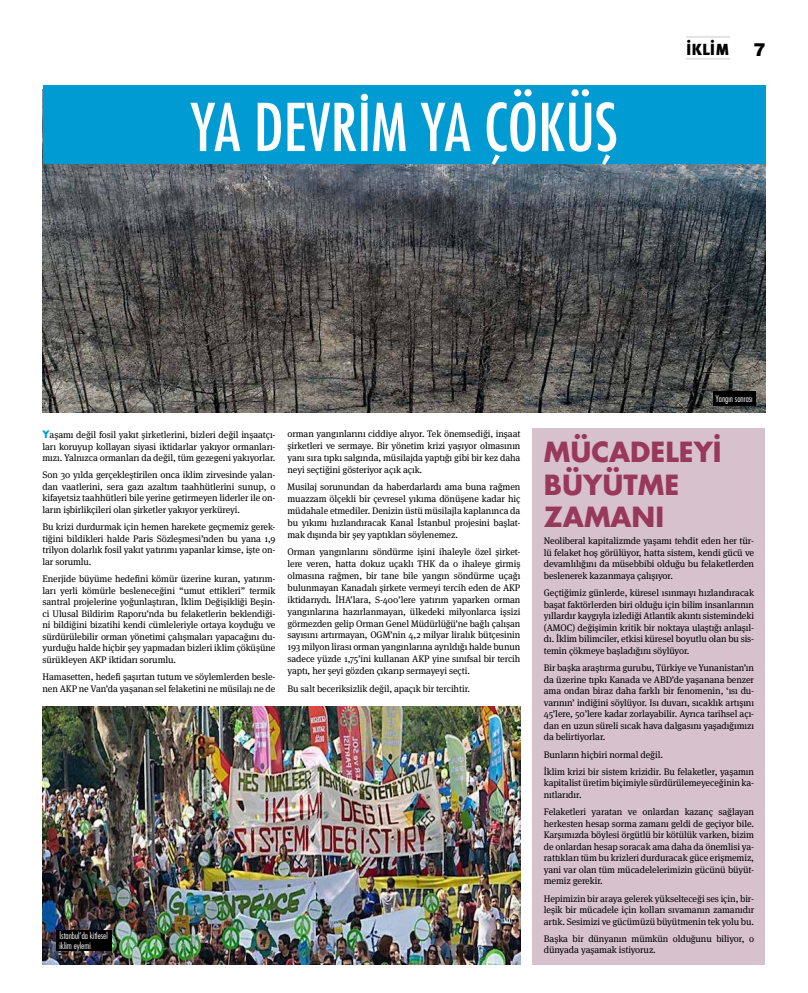
<style>
.page{position:relative;width:808px;height:993px;background:#fff}
.page>*{position:absolute;margin:0;border:0;box-sizing:border-box;transform-origin:0 0}
.t1{font:64px "Futura Cond Nr Tr";color:#fff}
.t2{font:27px/32.4px "Futura Bold Tr";color:#98385a}
.t3{font:18px "Helvetica Black Tr";color:#000}
.t4{font:16px "Meta Black Tr";color:#000}
.t5{font:9.5px/11.5px "Meta Serif Pro";letter-spacing:-.01em;color:#000;text-align:justify}
.t6{font:9px/10.8px "Futura Cond Light Tr";color:#fff}
.s1{font-family:"Futura Bold Tr";font-size:10px;color:#009bd2}
</style>
<div class="page">
<hr style="left:686px;top:36px;width:44px;height:2px;background:#e3e3e3">
<hr style="left:686px;top:58px;width:44px;height:2px;background:#e3e3e3">
<div style="left:532px;top:428px;width:233px;height:536px;background:#d6c1cd"></div>
<img style="left:43px;top:164px;width:722px;height:248px">
<img style="left:43px;top:706px;width:477px;height:258px">
<div style="left:713px;top:391px;width:42px;height:14px;background:#000"></div>
<div style="left:57px;top:929px;width:55px;height:21px;background:#000"></div>
<div style="left:43px;top:85px;width:722px;height:79px;background:#009bd2"></div>
<h1 class="t1" style="left:190px;top:87px;width:429px">YA DEVRİM YA ÇÖKÜŞ</h1>
<h3 class="t4" style="left:686px;top:40px;width:45px">İKLİM</h3>
<h3 class="t3" style="left:753px;top:37px;width:14px">7</h3>
<p class="t6" style="left:715px;top:393px;width:39px">Yangın sonrası</p>
<p class="t5" style="left:43px;top:428px;width:234px"><span class="s1">Y</span>aşamı değil fosil yakıt şirketlerini, bizleri değil inşaatçı&shy;ları koruyup kollayan siyasi iktidarlar yakıyor ormanları&shy;mızı. Yalnızca ormanları da değil, tüm gezegeni yakıyorlar.</p>
<p class="t5" style="left:43px;top:468px;width:234px">Son 30 yılda gerçekleştirilen onca iklim zirvesinde yalan&shy;dan vaatlerini, sera gazı azaltım taahhütlerini sunup, o kifayetsiz taahhütleri bile yerine getirmeyen liderler ile on&shy;ların işbirlikçileri olan şirketler yakıyor yerküreyi.</p>
<p class="t5" style="left:43px;top:520px;width:234px">Bu krizi durdurmak için hemen harekete geçmemiz gerek&shy;tiğini bildikleri halde Paris Sözleşmesi’nden bu yana 1,9 trilyon dolarlık fosil yakıt yatırımı yapanlar kimse, işte on&shy;lar sorumlu.</p>
<p class="t5" style="left:43px;top:572px;width:234px">Enerjide büyüme hedefini kömür üzerine kuran, yatırım&shy;ları yerli kömürle besleneceğini “umut ettikleri” termik santral projelerine yoğunlaştıran, İklim Değişikliği Beşin&shy;ci Ulusal Bildirim Raporu’nda bu felaketlerin beklendiği&shy;ni bildiğini bizatihi kendi cümleleriyle ortaya koyduğu ve sürdürülebilir orman yönetimi çalışmaları yapacağını du&shy;yurduğu halde hiçbir şey yapmadan bizleri iklim çöküşüne sürükleyen AKP iktidarı sorumlu.</p>
<p class="t5" style="left:43px;top:670px;width:234px">Hamasetten, hedefi şaşırtan tutum ve söylemlerden besle&shy;nen AKP ne Van’da yaşanan sel felaketini ne müsilajı ne de</p>
<p class="t5" style="left:287px;top:427px;width:234px;line-height:11.9px">orman yangınlarını ciddiye alıyor. Tek önemsediği, inşaat şirketleri ve sermaye. Bir yönetim krizi yaşıyor olmasının yanı sıra tıpkı salgında, müsilajda yaptığı gibi bir kez daha neyi seçtiğini gösteriyor açık açık.</p>
<p class="t5" style="left:287px;top:480px;width:234px;line-height:11.9px">Musilaj sorunundan da haberdarlardı ama buna rağmen muazzam ölçekli bir çevresel yıkıma dönüşene kadar hiç müdahale etmediler. Denizin üstü müsilajla kaplanınca da bu yıkımı hızlandıracak Kanal İstanbul projesini başlat&shy;mak dışında bir şey yaptıkları söylenemez.</p>
<p class="t5" style="left:287px;top:545px;width:234px;line-height:11.9px">Orman yangınlarını söndürme işini ihaleyle özel şirket&shy;lere veren, hatta dokuz uçaklı THK da o ihaleye girmiş olmasına rağmen, bir tane bile yangın söndürme uçağı bulunmayan Kanadalı şirkete vermeyi tercih eden de AKP iktidarıydı. İHA’lara, S-400’lere yatırım yaparken orman yangınlarına hazırlanmayan, ülkedeki milyonlarca işsizi görmezden gelip Orman Genel Müdürlüğü’ne bağlı çalışan sayısını artırmayan, OGM’nin 4,2 milyar liralık bütçesinin 193 milyon lirası orman yangınlarına ayrıldığı halde bunun sadece yüzde 1,75’ini kullanan AKP yine sınıfsal bir tercih yaptı, her şeyi gözden çıkarıp sermayeyi seçti.</p>
<p class="t5" style="left:287px;top:681px;width:184px">Bu salt beceriksizlik değil, apaçık bir tercihtir.</p>
<p class="t6" style="left:60px;top:929px;width:50px">İstanbul’da kitlesel iklim eylemi</p>
<h2 class="t2" style="left:544px;top:435px;width:179px">MÜCADELEYİ<br>BÜYÜTME<br>ZAMANI</h2>
<p class="t5" style="left:544px;top:534px;width:212px">Neoliberal kapitalizmde yaşamı tehdit eden her tür&shy;lü felaket hoş görülüyor, hatta sistem, kendi gücü ve devamlılığını da müsebbibi olduğu bu felaketlerden beslenerek kazanmaya çalışıyor.</p>
<p class="t5" style="left:544px;top:586px;width:212px">Geçtiğimiz günlerde, küresel ısınmayı hızlandıracak başat faktörlerden biri olduğu için bilim insanlarının yıllardır kaygıyla izlediği Atlantik akıntı sistemindeki (AMOC) değişimin kritik bir noktaya ulaştığı anlaşıl&shy;dı. İklim bilimciler, etkisi küresel boyutlu olan bu sis&shy;temin çökmeye başladığını söylüyor.</p>
<p class="t5" style="left:544px;top:661px;width:212px">Bir başka araştırma gurubu, Türkiye ve Yunanistan’ın da üzerine tıpkı Kanada ve ABD’de yaşanana benzer ama ondan biraz daha farklı bir fenomenin, ‘ısı du&shy;varının’ indiğini söylüyor. Isı duvarı, sıcaklık artışını 45’lere, 50’lere kadar zorlayabilir. Ayrıca tarihsel açı&shy;dan en uzun süreli sıcak hava dalgasını yaşadığımızı da belirtiyorlar.</p>
<p class="t5" style="left:544px;top:745px;width:212px;line-height:17.2px">Bunların hiçbiri normal değil.<br>İklim krizi bir sistem krizidir. Bu felaketler, yaşamın</p>
<p class="t5" style="left:544px;top:776px;width:212px">kapitalist üretim biçimiyle sürdürülemeyeceğinin ka&shy;nıtlarıdır.</p>
<p class="t5" style="left:544px;top:805px;width:212px">Felaketleri yaratan ve onlardan kazanç sağlayan herkesten hesap sorma zamanı geldi de geçiyor bile.<br>Karşımızda böylesi örgütlü bir kötülük varken, bizim de onlardan hesap soracak ama daha da önemlisi ya&shy;rattıkları tüm bu krizleri durduracak güce erişmemiz, yani var olan tüm mücadelelerimizin gücünü büyüt&shy;memiz gerekir.</p>
<p class="t5" style="left:544px;top:891px;width:212px">Hepimizin bir araya gelerek yükselteceği ses için, bir&shy;leşik bir mücadele için kolları sıvamanın zamanıdır artık. Sesimizi ve gücümüzü büyütmenin tek yolu bu.</p>
<p class="t5" style="left:544px;top:931px;width:212px">Başka bir dünyanın mümkün olduğunu biliyor, o dünyada yaşamak istiyoruz.</p>
</div>
